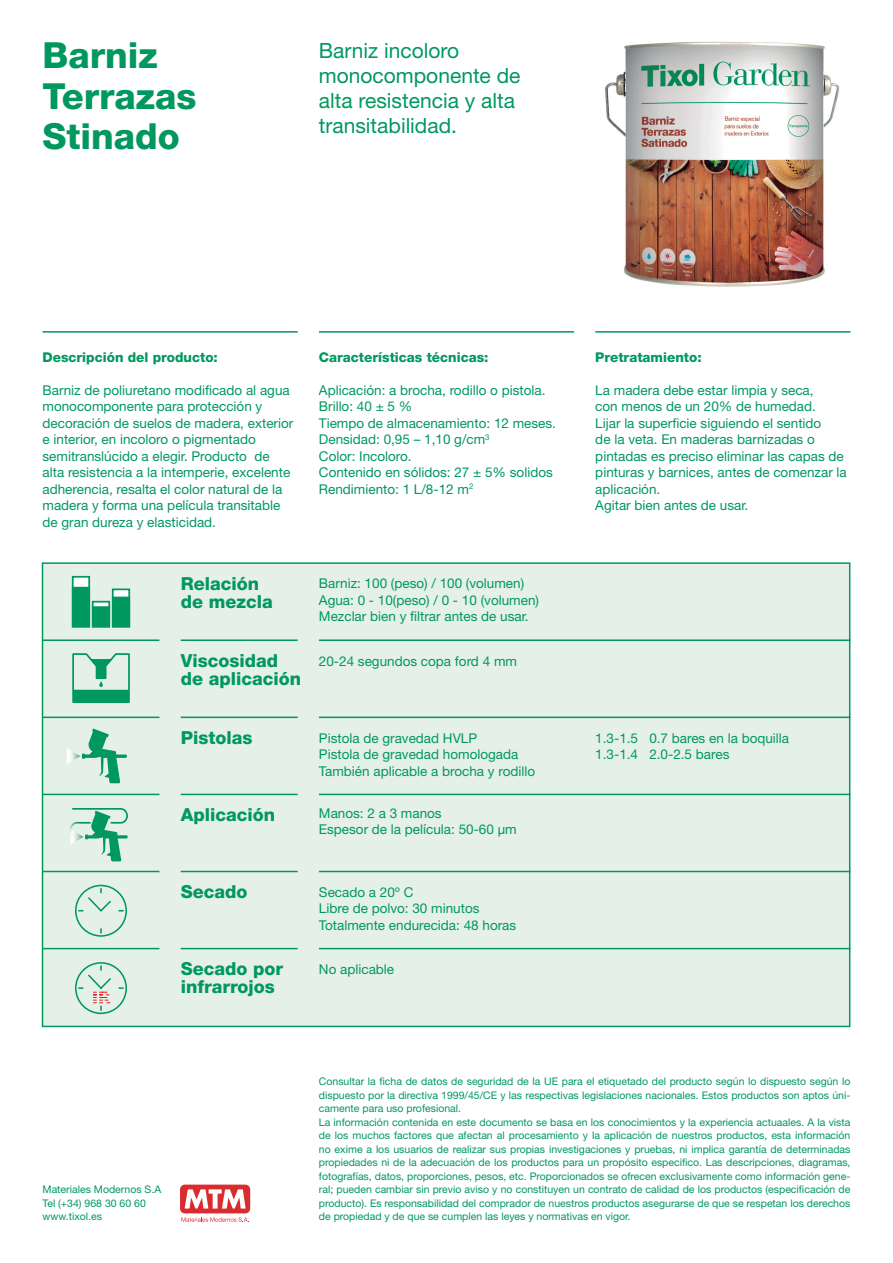
<style>
.page{position:relative;width:893px;height:1263px;background:#fff}
.page>*{position:absolute;margin:0;border:0;box-sizing:border-box;transform-origin:0 0}
.t1{font:800 36px/40.5px "Helvetica Neue LT Std";color:#00985f}
.t2{font:21px/25.2px "Helvetica Neue LT Std";color:#00985f}
.t3{font:800 18px/18px "Helvetica Neue LT Std";color:#00985f}
.t4{font:13.5px/16.5px "Helvetica Neue LT Std";color:#00985f}
.t5{font:800 13.5px "Helvetica Neue LT Std";color:#00985f}
.t6{font:10.5px/13.5px "Helvetica Neue LT Std";color:#00985f}
</style>
<div class="page">
<div style="left:42px;top:562px;width:808px;height:465px;background:#e5f0e9;border:2px solid #00985f"></div>
<img style="left:605px;top:41px;width:235px;height:246px">
<hr style="left:43px;top:331px;width:255px;height:2px;background:#00985f">
<hr style="left:319px;top:331px;width:255px;height:2px;background:#00985f">
<hr style="left:595px;top:331px;width:255px;height:2px;background:#00985f">
<hr style="left:43px;top:794px;width:116px;height:1px;background:#00985f">
<hr style="left:319px;top:794px;width:531px;height:1px;background:#00985f">
<hr style="left:181px;top:794px;width:117px;height:1px;background:#00985f">
<hr style="left:43px;top:871px;width:116px;height:1px;background:#00985f">
<hr style="left:319px;top:871px;width:531px;height:1px;background:#00985f">
<hr style="left:181px;top:871px;width:117px;height:1px;background:#00985f">
<hr style="left:43px;top:639px;width:116px;height:2px;background:#00985f">
<hr style="left:319px;top:639px;width:531px;height:2px;background:#00985f">
<hr style="left:181px;top:639px;width:117px;height:2px;background:#00985f">
<hr style="left:43px;top:948px;width:116px;height:1px;background:#00985f">
<hr style="left:319px;top:948px;width:531px;height:1px;background:#00985f">
<hr style="left:181px;top:948px;width:117px;height:1px;background:#00985f">
<hr style="left:43px;top:716px;width:116px;height:2px;background:#00985f">
<hr style="left:319px;top:716px;width:531px;height:2px;background:#00985f">
<hr style="left:181px;top:716px;width:117px;height:2px;background:#00985f">
<svg style="left:70px;top:808px;width:58px;height:53px"></svg>
<svg style="left:67px;top:728px;width:60px;height:55px"></svg>
<div style="left:72px;top:576px;width:18px;height:51px;background:#fff;border:2px solid #00985f"></div>
<div style="left:92px;top:601px;width:18px;height:26px;background:#fff;border:2px solid #00985f"></div>
<svg style="left:112px;top:588px;width:18px;height:9px"></svg>
<div style="left:72px;top:587px;width:18px;height:40px;background:#00985f"></div>
<div style="left:92px;top:606px;width:18px;height:21px;background:#00985f"></div>
<div style="left:112px;top:597px;width:18px;height:30px;background:#00985f"></div>
<svg style="left:75px;top:884px;width:52px;height:53px"></svg>
<svg style="left:75px;top:962px;width:52px;height:53px"></svg>
<svg style="left:72px;top:653px;width:58px;height:51px"></svg>
<svg style="left:180px;top:1184px;width:70px;height:38px"></svg>
<h1 class="t1" style="left:43px;top:35px;width:156px">Barniz<br>Terrazas<br>Stinado</h1>
<h2 class="t2" style="left:319px;top:37px;width:203px">Barniz incoloro monocomponente de alta resistencia y alta transitabilidad.</h2>
<p class="t5" style="left:43px;top:349px;width:177px">Descripción del producto:</p>
<p class="t4" style="left:43px;top:381px;width:252px">Barniz de poliuretano modificado al agua monocomponente para protección y decoración de suelos de madera, exterior e interior, en incoloro o pigmentado semitranslúcido a elegir. Producto de alta resistencia a la intemperie, excelente adherencia, resalta el color natural de la madera y forma una película transitable de gran dureza y elasticidad.</p>
<p class="t5" style="left:319px;top:349px;width:171px">Características técnicas:</p>
<p class="t4" style="left:319px;top:381px;width:239px">Aplicación: a brocha, rodillo o pistola.<br>Brillo: 40 ± 5 %<br>Tiempo de almacenamiento: 12 meses.<br>Densidad: 0,95 – 1,10 g/cm<sup>3<br></sup>Color: Incoloro.<br>Contenido en sólidos: 27 ± 5% solidos<br>Rendimiento: 1 L/8-12 m<sup>2</sup></p>
<h3 class="t3" style="left:181px;top:574px;width:94px">Relación de mezcla</h3>
<p class="t4" style="left:319px;top:575px;width:222px">Barniz: 100 (peso) / 100 (volumen)<br>Agua: 0 - 10(peso) / 0 - 10 (volumen)<br>Mezclar bien y filtrar antes de usar.</p>
<h3 class="t3" style="left:181px;top:651px;width:122px">Viscosidad de aplicación</h3>
<p class="t4" style="left:319px;top:652px;width:200px">20-24 segundos copa ford 4 mm</p>
<p class="t5" style="left:595px;top:349px;width:108px">Pretratamiento:</p>
<p class="t4" style="left:595px;top:381px;width:253px">La madera debe estar limpia y seca,<br>con menos de un 20% de humedad.<br>Lijar la superficie siguiendo el sentido<br>de la veta. En maderas barnizadas o pintadas es preciso eliminar las capas de pinturas y barnices, antes de comenzar la aplicación.<br>Agitar bien antes de usar.</p>
<h3 class="t3" style="left:181px;top:728px;width:73px">Pistolas</h3>
<p class="t4" style="left:595px;top:729px;width:195px">1.3-1.5 0.7 bares en la boquilla<br>1.3-1.4 2.0-2.5 bares</p>
<p class="t4" style="left:319px;top:729px;width:218px">Pistola de gravedad HVLP<br>Pistola de gravedad homologada<br>También aplicable a brocha y rodillo</p>
<h3 class="t3" style="left:181px;top:805px;width:96px">Aplicación</h3>
<p class="t4" style="left:319px;top:804px;width:199px">Manos: 2 a 3 manos<br>Espesor de la película: 50-60 μm</p>
<h3 class="t3" style="left:181px;top:882px;width:68px">Secado</h3>
<p class="t4" style="left:319px;top:883px;width:199px">Secado a 20º C<br>Libre de polvo: 30 minutos<br>Totalmente endurecida: 48 horas</p>
<h3 class="t3" style="left:181px;top:959px;width:104px">Secado por infrarrojos</h3>
<p class="t4" style="left:319px;top:961px;width:77px">No aplicable</p>
<p class="t6" style="left:43px;top:1183px;width:120px">Materiales Modernos S.A<br>Tel (+34) 968 30 60 60 www.tixol.es</p>
<p class="t6" style="left:319px;top:1075px;width:533px">Consultar la ficha de datos de seguridad de la UE para el etiquetado del producto según lo dispuesto según lo dispuesto por la directiva 1999/45/CE y las respectivas legislaciones nacionales. Estos productos son aptos úni&shy;camente para uso profesional.<br>La información contenida en este documento se basa en los conocimientos y la experiencia actuaales. A la vista de los muchos factores que afectan al procesamiento y la aplicación de nuestros productos, esta información no exime a los usuarios de realizar sus propias investigaciones y pruebas, ni implica garantía de determinadas propiedades ni de la adecuación de los productos para un propósito especifico. Las descripciones, diagramas, fotografías, datos, proporciones, pesos, etc. Proporcionados se ofrecen exclusivamente como información gene&shy;ral; pueden cambiar sin previo aviso y no constituyen un contrato de calidad de los productos (especificación de producto). Es responsabilidad del comprador de nuestros productos asegurarse de que se respetan los derechos de propiedad y de que se cumplen las leyes y normativas en vigor.</p>
</div>
